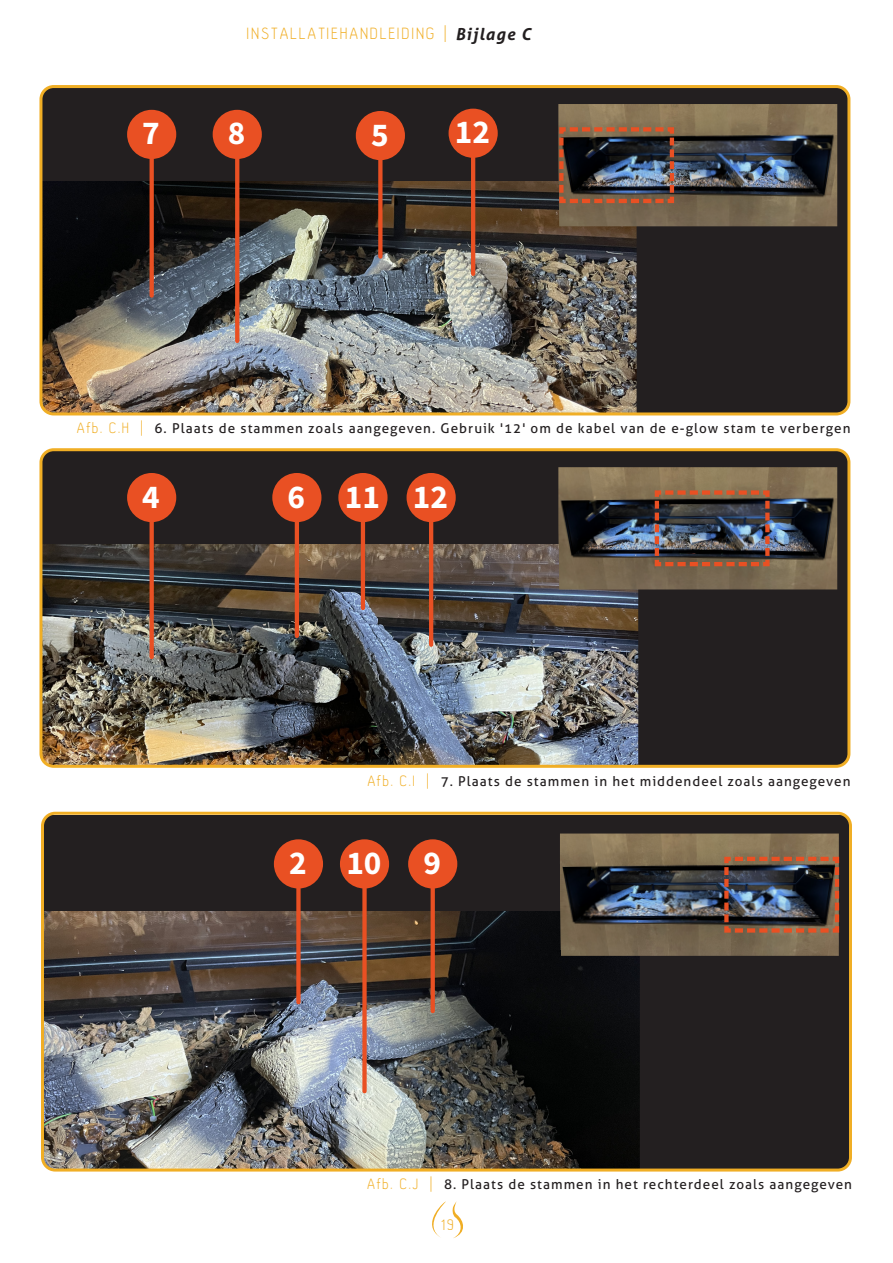
<style>
.page{position:relative;width:893px;height:1263px;background:#fff}
.page>*{position:absolute;margin:0;border:0;box-sizing:border-box;transform-origin:0 0}
.t1{font:700 33.3px "Source Sans Pro";color:#fff}
.t2{font:300 18px "Hallosans";letter-spacing:.11em;color:#f0ae25}
.t3{font:300 16.5px "Hallosans";color:#f0ae25}
.t4{font:13.5px "Aller";letter-spacing:.075em;color:#231f20}
.s1{font-family:"Aller";font-weight:700;font-style:italic;font-size:16.5px;color:#231f20}
.s2{font-family:"Hallosans";font-weight:300;font-size:16.5px;color:#f0ae25}
</style>
<div class="page">
<svg style="left:432px;top:1202px;width:13px;height:36px"></svg>
<svg style="left:453px;top:1201px;width:10px;height:37px"></svg>
<div style="left:637px;top:181px;width:212px;height:233px;background:#231f20"></div>
<img style="left:43px;top:181px;width:594px;height:230px">
<div style="left:41px;top:87px;width:808px;height:94px;background:#231f20"></div>
<img style="left:558px;top:104px;width:279px;height:122px">
<img style="left:557px;top:125px;width:119px;height:80px">
<div style="left:449px;top:109px;width:49px;height:49px;background:#e95023;border-radius:50%"></div>
<div style="left:213px;top:110px;width:49px;height:49px;background:#e95023;border-radius:50%"></div>
<div style="left:127px;top:110px;width:49px;height:49px;background:#e95023;border-radius:50%"></div>
<div style="left:356px;top:111px;width:49px;height:49px;background:#e95023;border-radius:50%"></div>
<div style="left:378px;top:160px;width:5px;height:97px;background:#e95023"></div>
<hr style="left:471px;top:158px;width:4px;height:116px;background:#e95023">
<svg style="left:235px;top:159px;width:4px;height:182px"></svg>
<svg style="left:150px;top:159px;width:4px;height:137px"></svg>
<div style="left:39px;top:85px;width:811px;height:330px;border:3px solid #f0ae25;border-radius:13px"></div>
<div style="left:638px;top:544px;width:211px;height:220px;background:#231f20"></div>
<img style="left:43px;top:544px;width:595px;height:220px">
<div style="left:41px;top:450px;width:808px;height:94px;background:#231f20"></div>
<div style="left:127px;top:473px;width:49px;height:49px;background:#e95023;border-radius:50%"></div>
<div style="left:272px;top:473px;width:49px;height:49px;background:#e95023;border-radius:50%"></div>
<div style="left:338px;top:473px;width:50px;height:49px;background:#e95023;border-radius:50%"></div>
<div style="left:407px;top:473px;width:49px;height:49px;background:#e95023;border-radius:50%"></div>
<img style="left:558px;top:467px;width:279px;height:122px">
<img style="left:653px;top:488px;width:119px;height:80px">
<svg style="left:150px;top:522px;width:4px;height:135px"></svg>
<hr style="left:295px;top:522px;width:4px;height:114px;background:#e95023">
<hr style="left:361px;top:522px;width:4px;height:86px;background:#e95023">
<hr style="left:429px;top:522px;width:4px;height:123px;background:#e95023">
<div style="left:39px;top:448px;width:811px;height:320px;border:3px solid #f0ae25;border-radius:13px"></div>
<div style="left:42px;top:910px;width:806px;height:260px;background:#231f20"></div>
<img style="left:43px;top:910px;width:597px;height:260px">
<div style="left:42px;top:815px;width:808px;height:95px;background:#231f20"></div>
<div style="left:274px;top:839px;width:49px;height:49px;background:#e95023;border-radius:50%"></div>
<div style="left:340px;top:839px;width:49px;height:49px;background:#e95023;border-radius:50%"></div>
<div style="left:408px;top:839px;width:49px;height:49px;background:#e95023;border-radius:50%"></div>
<img style="left:560px;top:833px;width:279px;height:123px">
<img style="left:722px;top:855px;width:119px;height:80px">
<div style="left:296px;top:888px;width:5px;height:114px;background:#e95023"></div>
<div style="left:362px;top:888px;width:5px;height:203px;background:#e95023"></div>
<svg style="left:431px;top:888px;width:4px;height:123px"></svg>
<div style="left:41px;top:812px;width:811px;height:359px;border:3px solid #f0ae25;border-radius:13px"></div>
<h2 class="t2" style="left:247px;top:24px;width:285px">INSTALLATIEHANDLEIDING | <span class="s1">Bijlage C</span></h2>
<p class="t1" style="left:142px;top:111px;width:19px">7</p>
<p class="t1" style="left:228px;top:111px;width:19px">8</p>
<p class="t1" style="left:371px;top:112px;width:19px">5</p>
<p class="t1" style="left:455px;top:110px;width:37px">12</p>
<p class="t4" style="left:77px;top:420px;width:775px"><span class="s2">Afb. C.H |</span> 6. Plaats de stammen zoals aangegeven. Gebruik '12' om de kabel van de e-glow stam te verbergen</p>
<p class="t1" style="left:142px;top:474px;width:19px">4</p>
<p class="t1" style="left:287px;top:474px;width:162px">6 11 12</p>
<p class="t4" style="left:367px;top:772px;width:485px"><span class="s2">Afb. C.I |</span> 7. Plaats de stammen in het middendeel zoals aangegeven</p>
<p class="t1" style="left:289px;top:840px;width:94px">2 10</p>
<p class="t1" style="left:423px;top:840px;width:19px">9</p>
<p class="t4" style="left:367px;top:1176px;width:486px"><span class="s2">Afb. C.J |</span> 8. Plaats de stammen in het rechterdeel zoals aangegeven</p>
<p class="t3" style="left:441px;top:1216px;width:14px">19</p>
</div>
